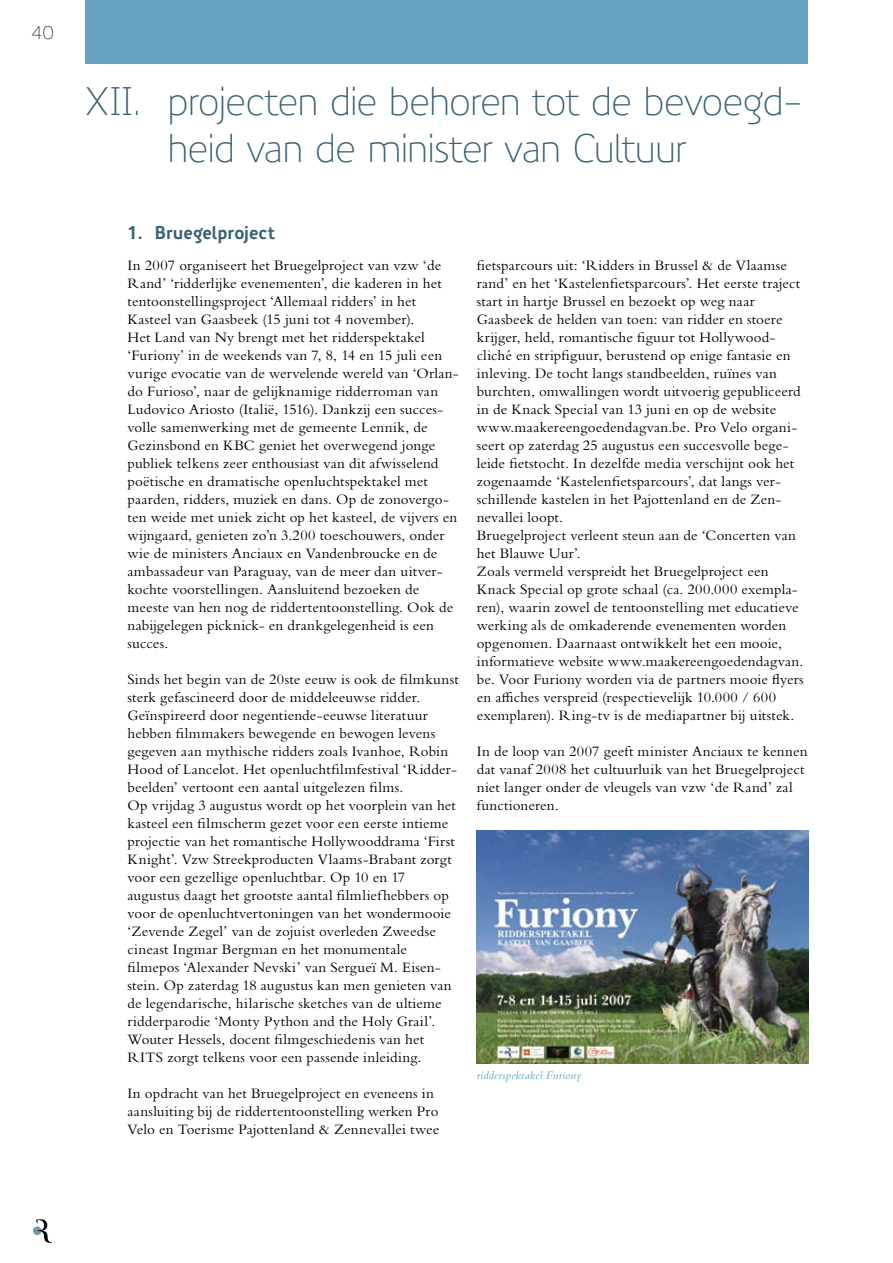
<style>
.page{position:relative;width:893px;height:1263px;background:#fff}
.page>*{position:absolute;margin:0;border:0;box-sizing:border-box;transform-origin:0 0}
.t1{font:300 39px/46.8px "Precious Sans";letter-spacing:-.025em;color:#3a6074}
.t2{font:700 18px "Precious Sans";color:#3a6074}
.t3{font:300 18px "Precious Sans";color:#33332d}
.t4{font:15px/18px "Bembo Std";letter-spacing:.01em;color:#000}
.t5{font:italic 12px "Bembo Std";letter-spacing:.015em;color:#67a2c0}
</style>
<div class="page">
<div style="left:33px;top:1226px;width:9px;height:9px;background:#749ba4;border-radius:50%"></div>
<svg style="left:36px;top:1219px;width:16px;height:24px"></svg>
<div style="left:85px;top:0;width:723px;height:64px;background:#67a2c0"></div>
<img style="left:477px;top:830px;width:331px;height:233px">
<p class="t3" style="left:31px;top:21px;width:25px">40</p>
<h1 class="t1" style="left:168px;top:78px;width:638px;text-indent:-82px">XII. projecten die behoren tot de bevoegd&shy;heid van de minister van Cultuur</h1>
<p class="t2" style="left:128px;top:221px;width:149px">1. Bruegelproject</p>
<p class="t4" style="left:128px;top:256px;width:333px">In 2007 organiseert het Bruegelproject van vzw ‘de Rand’ ‘ridderlijke evenementen’, die kaderen in het tentoonstellingsproject ‘Allemaal ridders’ in het Kasteel van Gaasbeek (15 juni tot 4 november).<br>Het Land van Ny brengt met het ridderspektakel ‘Furiony’ in de weekends van 7, 8, 14 en 15 juli een vurige evocatie van de wervelende wereld van ‘Orlan&shy;do Furioso’, naar de gelijknamige ridderroman van Ludovico Ariosto (Italië, 1516). Dankzij een succes&shy;volle samenwerking met de gemeente Lennik, de Gezinsbond en KBC geniet het overwegend jonge publiek telkens zeer enthousiast van dit afwisselend poëtische en dramatische openluchtspektakel met paarden, ridders, muziek en dans. Op de zonovergo&shy;ten weide met uniek zicht op het kasteel, de vijvers en wijngaard, genieten zo’n 3.200 toeschouwers, onder wie de ministers Anciaux en Vandenbroucke en de ambassadeur van Paraguay, van de meer dan uitver&shy;kochte voorstellingen. Aansluitend bezoeken de meeste van hen nog de riddertentoonstelling. Ook de nabijgelegen picknick- en drankgelegenheid is een succes.</p>
<p class="t4" style="left:128px;top:670px;width:333px">Sinds het begin van de 20ste eeuw is ook de filmkunst sterk gefascineerd door de middeleeuwse ridder.<br>Geïnspireerd door negentiende-eeuwse literatuur hebben filmmakers bewegende en bewogen levens gegeven aan mythische ridders zoals Ivanhoe, Robin Hood of Lancelot. Het openluchtfilmfestival ‘Ridder&shy;beelden’ vertoont een aantal uitgelezen films.<br>Op vrijdag 3 augustus wordt op het voorplein van het kasteel een filmscherm gezet voor een eerste intieme projectie van het romantische Hollywooddrama ‘First Knight’. Vzw Streekproducten Vlaams-Brabant zorgt voor een gezellige openluchtbar. Op 10 en 17 augustus daagt het grootste aantal filmliefhebbers op voor de openluchtvertoningen van het wondermooie ‘Zevende Zegel’ van de zojuist overleden Zweedse cineast Ingmar Bergman en het monumentale filmepos ‘Alexander Nevski’ van Sergueï M. Eisen&shy;stein. Op zaterdag 18 augustus kan men genieten van de legendarische, hilarische sketches van de ultieme ridderparodie ‘Monty Python and the Holy Grail’.<br>Wouter Hessels, docent filmgeschiedenis van het RITS zorgt telkens voor een passende inleiding.</p>
<p class="t4" style="left:128px;top:1084px;width:313px">In opdracht van het Bruegelproject en eveneens in aansluiting bij de riddertentoonstelling werken Pro<br>Velo en Toerisme Pajottenland &amp; Zennevallei twee</p>
<p class="t4" style="left:477px;top:256px;width:329px">fietsparcours uit: ‘Ridders in Brussel &amp; de Vlaamse rand’ en het ‘Kastelenfietsparcours’. Het eerste traject start in hartje Brussel en bezoekt op weg naar Gaasbeek de helden van toen: van ridder en stoere krijger, held, romantische figuur tot Hollywood&shy;cliché en stripfiguur, berustend op enige fantasie en inleving. De tocht langs standbeelden, ruïnes van burchten, omwallingen wordt uitvoerig gepubliceerd in de Knack Special van 13 juni en op de website www.maakereengoedendagvan.be. Pro Velo organi&shy;seert op zaterdag 25 augustus een succesvolle bege&shy;leide fietstocht. In dezelfde media verschijnt ook het zogenaamde ‘Kastelenfietsparcours’, dat langs ver&shy;schillende kastelen in het Pajottenland en de Zen&shy;nevallei loopt.<br>Bruegelproject verleent steun aan de ‘Concerten van het Blauwe Uur’.<br>Zoals vermeld verspreidt het Bruegelproject een Knack Special op grote schaal (ca. 200.000 exempla&shy;ren), waarin zowel de tentoonstelling met educatieve werking als de omkaderende evenementen worden opgenomen. Daarnaast ontwikkelt het een mooie, informatieve website www.maakereengoedendagvan. be. Voor Furiony worden via de partners mooie flyers en affiches verspreid (respectievelijk 10.000 / 600 exemplaren). Ring-tv is de mediapartner bij uitstek.</p>
<p class="t4" style="left:477px;top:742px;width:332px">In de loop van 2007 geeft minister Anciaux te kennen dat vanaf 2008 het cultuurluik van het Bruegelproject niet langer onder de vleugels van vzw ‘de Rand’ zal functioneren.</p>
<p class="t5" style="left:477px;top:1068px;width:106px">ridderspektakel Furiony</p>
</div>
